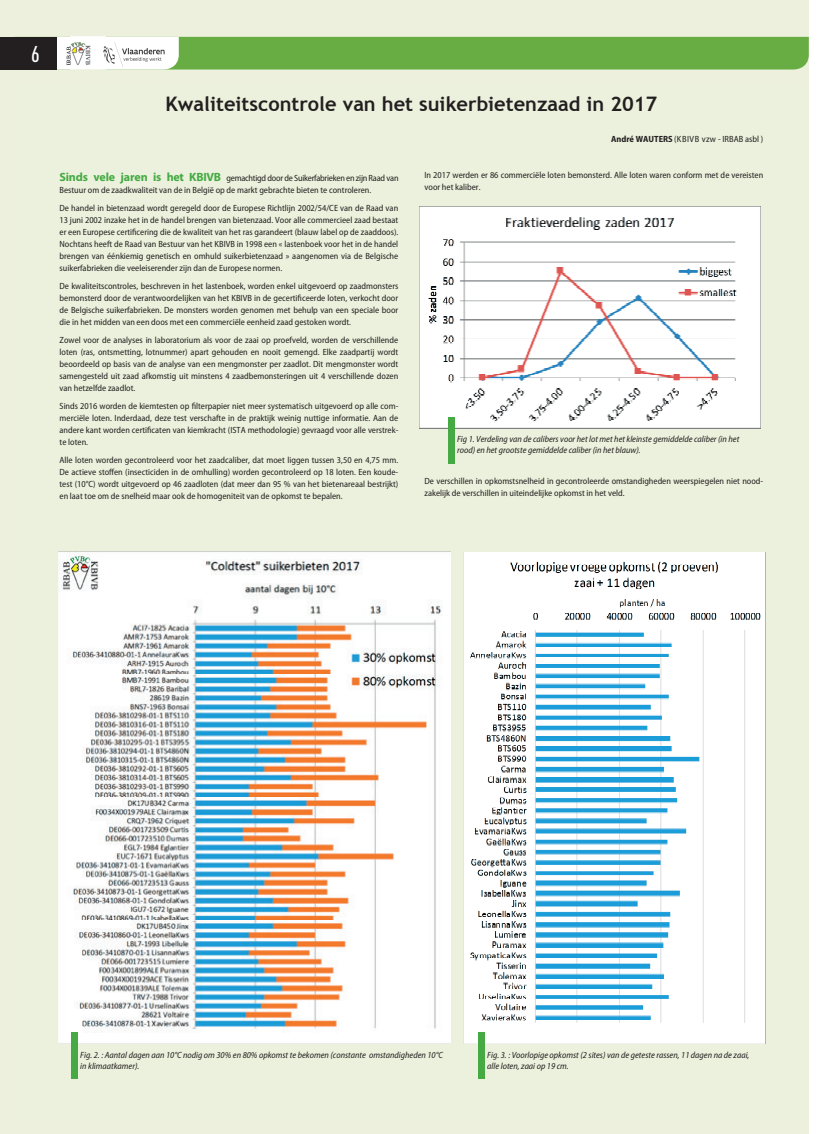
<style>
.page{position:relative;width:823px;height:1134px;background:#fff}
.page>*{position:absolute;margin:0;border:0;box-sizing:border-box;transform-origin:0 0}
.t1{font:500 condensed 22.5px "DINOT";color:#fff}
.t2{font:700 20px "Trebuchet MS";color:#231f20}
.t3{font:semi-condensed 9px/12px "Myriad Pro";color:#231f20;text-align:justify}
.t4{font:italic semi-condensed 9px/10.8px "Myriad Pro";color:#231f20}
.s1{font-weight:700}
.s2{font-weight:700;font-stretch:normal;font-size:12px;color:#45aa43}
</style>
<div class="page">
<div style="left:0;top:0;width:808px;height:1134px;background:#ecf0dc"></div>
<div style="left:0;top:37px;width:57px;height:33px;background:#231f20"></div>
<svg style="left:57px;top:37px;width:751px;height:33px;background:#78b55a"></svg>
<img style="left:59px;top:552px;width:391px;height:491px">
<div style="left:71px;top:1032px;width:6px;height:47px;background:#45aa43"></div>
<img style="left:463px;top:552px;width:302px;height:491px">
<div style="left:478px;top:1032px;width:6px;height:47px;background:#45aa43"></div>
<img style="left:419px;top:206px;width:340px;height:223px">
<div style="left:448px;top:417px;width:6px;height:47px;background:#45aa43"></div>
<img style="left:70px;top:36px;width:35px;height:34px">
<h1 class="t1" style="left:31px;top:40px;width:10px">6</h1>
<h2 class="t2" style="left:165px;top:92px;width:493px">Kwaliteitscontrole van het suikerbietenzaad in 2017</h2>
<p class="t3" style="left:610px;top:133px;width:154px"><span class="s1">André WAUTERS</span> (KBIVB vzw - IRBAB asbl )</p>
<p class="t3" style="left:59px;top:172px;width:340px;line-height:12.3px"><span class="s2">Sinds vele jaren is het KBIVB</span> gemachtigd door de Suikerfabrieken en zijn Raad van<br>Bestuur om de zaadkwaliteit van de in België op de markt gebrachte bieten te controleren.</p>
<p class="t3" style="left:59px;top:202px;width:340px">De handel in bietenzaad wordt geregeld door de Europese Richtlijn 2002/54/CE van de Raad van 13 juni 2002 inzake het in de handel brengen van bietenzaad. Voor alle commercieel zaad bestaat er een Europese certificering die de kwaliteit van het ras garandeert (blauw label op de zaaddoos).<br>Nochtans heeft de Raad van Bestuur van het KBIVB in 1998 een « lastenboek voor het in de handel brengen van éénkiemig genetisch en omhuld suikerbietenzaad » aangenomen via de Belgische suikerfabrieken die veeleiserender zijn dan de Europese normen.</p>
<p class="t3" style="left:60px;top:280px;width:340px">De kwaliteitscontroles, beschreven in het lastenboek, worden enkel uitgevoerd op zaadmonsters bemonsterd door de verantwoordelijken van het KBIVB in de gecertificeerde loten, verkocht door de Belgische suikerfabrieken. De monsters worden genomen met behulp van een speciale boor die in het midden van een doos met een commerciële eenheid zaad gestoken wordt.</p>
<p class="t3" style="left:60px;top:334px;width:340px">Zowel voor de analyses in laboratorium als voor de zaai op proefveld, worden de verschillende loten (ras, ontsmetting, lotnummer) apart gehouden en nooit gemengd. Elke zaadpartij wordt beoordeeld op basis van de analyse van een mengmonster per zaadlot. Dit mengmonster wordt samengesteld uit zaad afkomstig uit minstens 4 zaadbemonsteringen uit 4 verschillende dozen van hetzelfde zaadlot.</p>
<p class="t3" style="left:60px;top:400px;width:340px">Sinds 2016 worden de kiemtesten op filterpapier niet meer systematisch uitgevoerd op alle com&shy;merciële loten. Inderdaad, deze test verschafte in de praktijk weinig nuttige informatie. Aan de andere kant worden certificaten van kiemkracht (ISTA methodologie) gevraagd voor alle verstrek&shy;te loten.</p>
<p class="t3" style="left:59px;top:454px;width:340px">Alle loten worden gecontroleerd voor het zaadcaliber, dat moet liggen tussen 3,50 en 4,75 mm.<br>De actieve stoffen (insecticiden in de omhulling) worden gecontroleerd op 18 loten. Een koude&shy;test (10°C) wordt uitgevoerd op 46 zaadloten (dat meer dan 95 % van het bietenareaal bestrijkt) en laat toe om de snelheid maar ook de homogeniteit van de opkomst te bepalen.</p>
<p class="t3" style="left:424px;top:169px;width:340px">In 2017 werden er 86 commerciële loten bemonsterd. Alle loten waren conform met de vereisten voor het kaliber.</p>
<p class="t4" style="left:456px;top:434px;width:284px">Fig 1. Verdeling van de calibers voor het lot met het kleinste gemiddelde caliber (in het rood) en het grootste gemiddelde caliber (in het blauw).</p>
<p class="t3" style="left:424px;top:475px;width:340px">De verschillen in opkomstsnelheid in gecontroleerde omstandigheden weerspiegelen niet nood&shy;zakelijk de verschillen in uiteindelijke opkomst in het veld.</p>
<p class="t4" style="left:80px;top:1049px;width:364px">Fig. 2. : Aantal dagen aan 10°C nodig om 30% en 80% opkomst te bekomen (constante omstandigheden 10°C in klimaatkamer).</p>
<p class="t4" style="left:487px;top:1049px;width:263px">Fig. 3. : Voorlopige opkomst (2 sites) van de geteste rassen, 11 dagen na de zaai, alle loten, zaai op 19 cm.</p>
</div>
